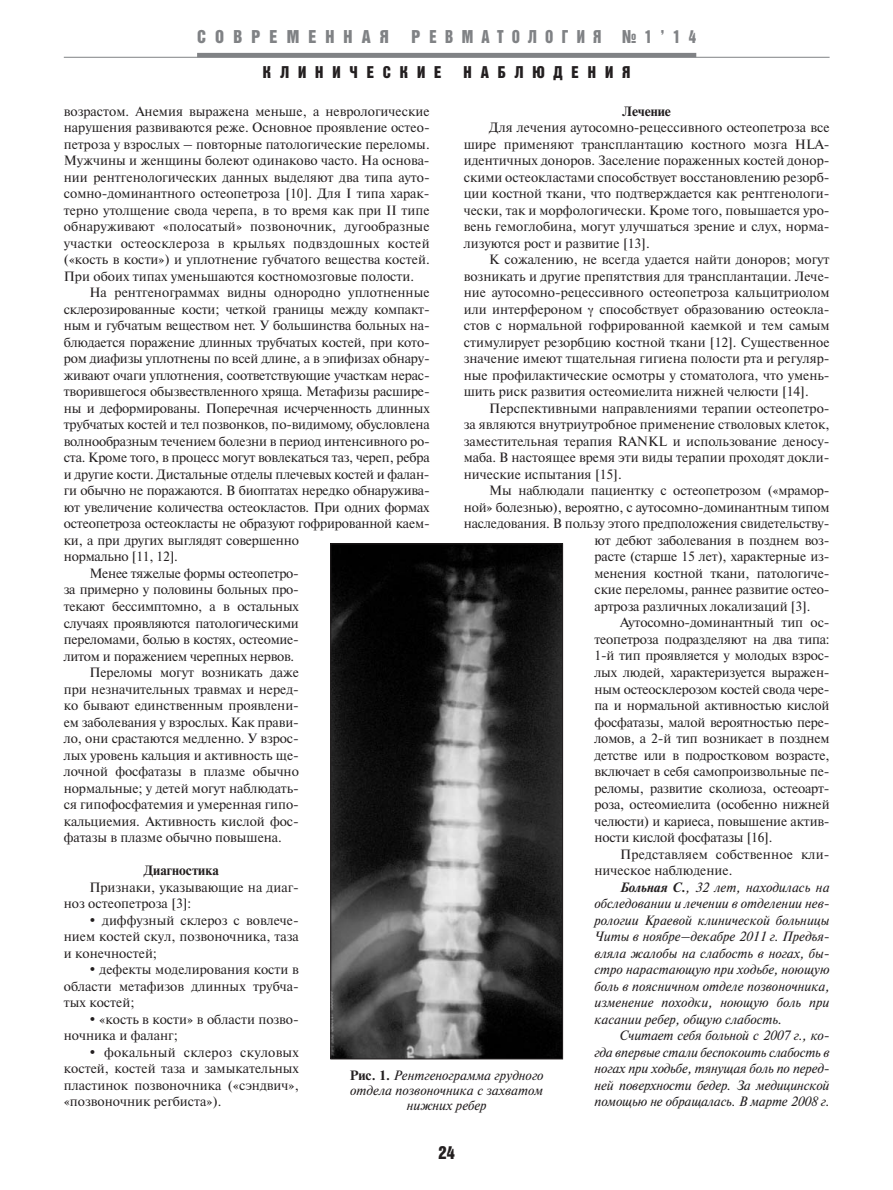
<style>
.page{position:relative;width:893px;height:1190px;background:#fff}
.page>*{position:absolute;margin:0;border:0;box-sizing:border-box;transform-origin:0 0}
.t1{font:18px "Bastion Kontrast";letter-spacing:.505em;color:#808285}
.t2{font:18px "Bastion Kontrast";color:#231f20}
.t3{font:16.5px "Bastion Kontrast";letter-spacing:.54em;color:#231f20}
.t4{font:13.5px/16.5px "Newton C";letter-spacing:-.015em;color:#231f20;text-align:justify}
.t5{font:italic 13.5px/15px "Newton C";color:#231f20;text-align:center}
.t6{font:13.5px "Newton C";letter-spacing:.005em;color:#231f20}
.t7{font:13.5px "Newton C";letter-spacing:.01em;color:#231f20}
.t8{font:700 13.5px "Newton C";color:#231f20}
.s1{font-weight:700}
.s2{font-weight:700;font-style:normal}
</style>
<div class="page">
<hr style="left:64px;top:57px;width:765px;height:1px;background:#808285">
<hr style="left:197px;top:53px;width:499px;height:4px;background:#808285">
<img style="left:332px;top:545px;width:229px;height:512px">
<div style="left:330px;top:543px;width:233px;height:516px;border:1px solid #231f20"></div>
<h1 class="t1" style="left:197px;top:30px;width:193px">СОВPEМЕННАЯ</h1>
<h1 class="t1" style="left:411px;top:30px;width:286px">РЕВМАТОЛОГИЯ №1’14</h1>
<p class="t3" style="left:263px;top:66px;width:180px">КЛИНИЧЕСКИЕ</p>
<p class="t3" style="left:463px;top:66px;width:168px">НАБЛЮДЕНИЯ</p>
<p class="t4" style="left:64px;top:104px;width:367px">возрастом. Анемия выражена меньше, а неврологические нарушения развиваются реже. Основное проявление остео&shy;петроза у взрослых – повторные патологические переломы.<br>Мужчины и женщины болеют одинаково часто. На основа&shy;нии рентгенологических данных выделяют два типа ауто&shy;сомно-доминантного остеопетроза [10]. Для I типа харак&shy;терно утолщение свода черепа, в то время как при II типе обнаруживают «полосатый» позвоночник, дугообразные участки остеосклероза в крыльях подвздошных костей («кость в кости») и уплотнение губчатого вещества костей.<br>При обоих типах уменьшаются костномозговые полости.</p>
<p class="t6" style="left:89px;top:288px;width:342px">На рентгенограммах видны однородно уплотненные</p>
<p class="t4" style="left:64px;top:302px;width:367px">склерозированные кости; четкой границы между компакт-</p>
<p class="t4" style="left:64px;top:319px;width:367px">ным и губчатым веществом нет. У большинства больных на-</p>
<p class="t4" style="left:64px;top:335px;width:367px">блюдается поражение длинных трубчатых костей, при кото-</p>
<p class="t4" style="left:64px;top:352px;width:367px">ром диафизы уплотнены по всей длине, а в эпифизах обнару-</p>
<p class="t4" style="left:64px;top:368px;width:367px">живают очаги уплотнения, соответствующие участкам нерас-</p>
<p class="t4" style="left:64px;top:385px;width:367px">творившегося обызвествленного хряща. Метафизы расшире-</p>
<p class="t4" style="left:64px;top:401px;width:367px">ны и деформированы. Поперечная исчерченность длинных</p>
<p class="t4" style="left:64px;top:418px;width:367px">трубчатых костей и тел позвонков, по-видимому, обусловлена</p>
<p class="t4" style="left:64px;top:434px;width:367px">волнообразным течением болезни в период интенсивного ро-</p>
<p class="t4" style="left:64px;top:451px;width:367px">ста. Кроме того, в процесс могут вовлекаться таз, череп, ребра</p>
<p class="t4" style="left:64px;top:467px;width:367px">и другие кости. Дистальные отделы плечевых костей и фалан-</p>
<p class="t4" style="left:64px;top:484px;width:367px">ги обычно не поражаются. В биоптатах нередко обнаружива-</p>
<p class="t4" style="left:64px;top:500px;width:367px">ют увеличение количества остеокластов. При одних формах</p>
<p class="t4" style="left:64px;top:517px;width:367px">остеопетроза остеокласты не образуют гофрированной каем-</p>
<p class="t4" style="left:64px;top:533px;width:236px">ки, а при других выглядят совершенно</p>
<p class="t4" style="left:64px;top:550px;width:116px">нормально [11, 12].</p>
<p class="t4" style="left:89px;top:566px;width:211px">Менее тяжелые формы остеопетро-</p>
<p class="t4" style="left:64px;top:583px;width:236px">за примерно у половины больных про-</p>
<p class="t4" style="left:64px;top:599px;width:236px">текают бессимптомно, а в остальных</p>
<p class="t4" style="left:64px;top:616px;width:236px">случаях проявляются патологическими</p>
<p class="t4" style="left:64px;top:632px;width:236px">переломами, болью в костях, остеомие-</p>
<p class="t4" style="left:64px;top:649px;width:232px">литом и поражением черепных нервов.</p>
<p class="t4" style="left:89px;top:665px;width:211px">Переломы могут возникать даже</p>
<p class="t4" style="left:64px;top:682px;width:236px">при незначительных травмах и неред-</p>
<p class="t4" style="left:64px;top:698px;width:236px">ко бывают единственным проявлени-</p>
<p class="t4" style="left:64px;top:715px;width:236px">ем заболевания у взрослых. Как прави-</p>
<p class="t4" style="left:64px;top:731px;width:236px">ло, они срастаются медленно. У взрос-</p>
<p class="t4" style="left:64px;top:748px;width:236px">лых уровень кальция и активность ще-</p>
<p class="t4" style="left:64px;top:764px;width:236px">лочной фосфатазы в плазме обычно</p>
<p class="t4" style="left:64px;top:781px;width:236px">нормальные; у детей могут наблюдать-</p>
<p class="t4" style="left:64px;top:797px;width:236px">ся гипофосфатемия и умеренная гипо-</p>
<p class="t4" style="left:64px;top:814px;width:236px">кальциемия. Активность кислой фос-</p>
<p class="t4" style="left:64px;top:830px;width:219px">фатазы в плазме обычно повышена.</p>
<p class="t8" style="left:144px;top:865px;width:77px">Диагностика</p>
<p class="t4" style="left:64px;top:880px;width:236px;text-indent:26px">Признаки, указывающие на диаг&shy;ноз остеопетроза [3]:</p>
<p class="t4" style="left:64px;top:913px;width:236px;text-indent:26px">• диффузный склероз с вовлече&shy;нием костей скул, позвоночника, таза и конечностей;</p>
<p class="t4" style="left:64px;top:962px;width:236px;text-indent:26px">• дефекты моделирования кости в области метафизов длинных трубча&shy;тых костей;</p>
<p class="t4" style="left:64px;top:1012px;width:236px;text-indent:26px">• «кость в кости» в области позво&shy;ночника и фаланг;</p>
<p class="t4" style="left:64px;top:1045px;width:236px;text-indent:26px">• фокальный склероз скуловых костей, костей таза и замыкательных пластинок позвоночника («сэндвич», «позвоночник регбиста»).</p>
<p class="t8" style="left:622px;top:106px;width:50px">Лечение</p>
<p class="t4" style="left:463px;top:121px;width:367px;text-indent:26px">Для лечения аутосомно-рецессивного остеопетроза все шире применяют трансплантацию костного мозга HLA&shy;идентичных доноров. Заселение пораженных костей донор&shy;скими остеокластами способствует восстановлению резорб&shy;ции костной ткани, что подтверждается как рентгенологи&shy;чески, так и морфологически. Кроме того, повышается уро&shy;вень гемоглобина, могут улучшаться зрение и слух, норма&shy;лизуются рост и развитие [13].</p>
<p class="t4" style="left:463px;top:253px;width:367px;text-indent:26px">К сожалению, не всегда удается найти доноров; могут возникать и другие препятствия для трансплантации. Лече&shy;ние аутосомно-рецессивного остеопетроза кальцитриолом или интерфероном способствует образованию остеокла&shy;стов с нормальной гофрированной каемкой и тем самым стимулирует резорбцию костной ткани [12]. Существенное значение имеют тщательная гигиена полости рта и регуляр&shy;ные профилактические осмотры у стоматолога, что умень&shy;шить риск развития остеомиелита нижней челюсти [14].</p>
<p class="t4" style="left:463px;top:401px;width:367px;text-indent:26px">Перспективными направлениями терапии остеопетро&shy;за являются внутриутробное применение стволовых клеток, заместительная терапия RANKL и использование деносу&shy;маба. В настоящее время эти виды терапии проходят докли&shy;нические испытания [15].</p>
<p class="t4" style="left:489px;top:484px;width:342px">Мы наблюдали пациентку с остеопетрозом («мрамор-</p>
<p class="t4" style="left:463px;top:500px;width:367px">ной» болезнью), вероятно, c аутосомно-доминантным типом</p>
<p class="t4" style="left:463px;top:517px;width:367px">наследования. В пользу этого предположения свидетельству-</p>
<p class="t4" style="left:594px;top:533px;width:236px">ют дебют заболевания в позднем воз-</p>
<p class="t4" style="left:594px;top:550px;width:236px">расте (старше 15 лет), характерные из-</p>
<p class="t4" style="left:594px;top:566px;width:236px">менения костной ткани, патологиче-</p>
<p class="t4" style="left:594px;top:583px;width:236px">ские переломы, раннее развитие остео-</p>
<p class="t4" style="left:594px;top:599px;width:217px">артроза различных локализаций [3].</p>
<p class="t4" style="left:620px;top:616px;width:211px">Аутосомно-доминантный тип ос-</p>
<p class="t4" style="left:594px;top:632px;width:236px">теопетроза подразделяют на два типа:</p>
<p class="t4" style="left:594px;top:649px;width:236px">1-й тип проявляется у молодых взрос-</p>
<p class="t4" style="left:594px;top:665px;width:236px">лых людей, характеризуется выражен-</p>
<p class="t4" style="left:594px;top:682px;width:236px">ным остеосклерозом костей свода чере-</p>
<p class="t4" style="left:594px;top:698px;width:236px">па и нормальной активностью кислой</p>
<p class="t4" style="left:594px;top:715px;width:236px">фосфатазы, малой вероятностью пере-</p>
<p class="t4" style="left:594px;top:731px;width:236px">ломов, а 2-й тип возникает в позднем</p>
<p class="t4" style="left:594px;top:748px;width:236px">детстве или в подростковом возрасте,</p>
<p class="t4" style="left:594px;top:764px;width:236px">включает в себя самопроизвольные пе-</p>
<p class="t4" style="left:594px;top:781px;width:236px">реломы, развитие сколиоза, остеоарт-</p>
<p class="t4" style="left:594px;top:797px;width:236px">роза, остеомиелита (особенно нижней</p>
<p class="t4" style="left:594px;top:814px;width:236px">челюсти) и кариеса, повышение актив-</p>
<p class="t4" style="left:594px;top:830px;width:179px">ности кислой фосфатазы [16].</p>
<p class="t7" style="left:620px;top:849px;width:211px">Представляем собственное кли-</p>
<p class="t4" style="left:594px;top:863px;width:139px">ническое наблюдение.</p>
<p class="t5" style="left:620px;top:880px;width:211px"><span class="s1">Больная С.</span>, 32 лет, находилась на</p>
<p class="t5" style="left:594px;top:897px;width:236px">обследовании и лечении в отделении нев-</p>
<p class="t5" style="left:594px;top:913px;width:236px">рологии Краевой клинической больницы</p>
<p class="t5" style="left:594px;top:930px;width:236px">Читы в ноябре–декабре 2011 г. Предъя-</p>
<p class="t5" style="left:594px;top:946px;width:236px">вляла жалобы на слабость в ногах, бы-</p>
<p class="t5" style="left:594px;top:963px;width:236px">стро нарастающую при ходьбе, ноющую</p>
<p class="t5" style="left:594px;top:979px;width:236px">боль в поясничном отделе позвоночника,</p>
<p class="t5" style="left:594px;top:996px;width:236px">изменение походки, ноющую боль при</p>
<p class="t5" style="left:594px;top:1012px;width:189px">касании ребер, общую слабость.</p>
<p class="t5" style="left:620px;top:1029px;width:211px">Считает себя больной с 2007 г., ко-</p>
<p class="t5" style="left:594px;top:1045px;width:236px">гда впервые стали беспокоить слабость в</p>
<p class="t5" style="left:594px;top:1062px;width:236px">ногах при ходьбе, тянущая боль по перед-</p>
<p class="t5" style="left:594px;top:1078px;width:236px">ней поверхности бедер. За медицинской</p>
<p class="t5" style="left:594px;top:1095px;width:236px">помощью не обращалась. В марте 2008 г.</p>
<p class="t5" style="left:350px;top:1068px;width:195px"><span class="s2">Рис. 1.</span> Рентгенограмма грудного отдела позвоночника с захватом нижних ребер</p>
<h1 class="t2" style="left:438px;top:1145px;width:18px">24</h1>
</div>
